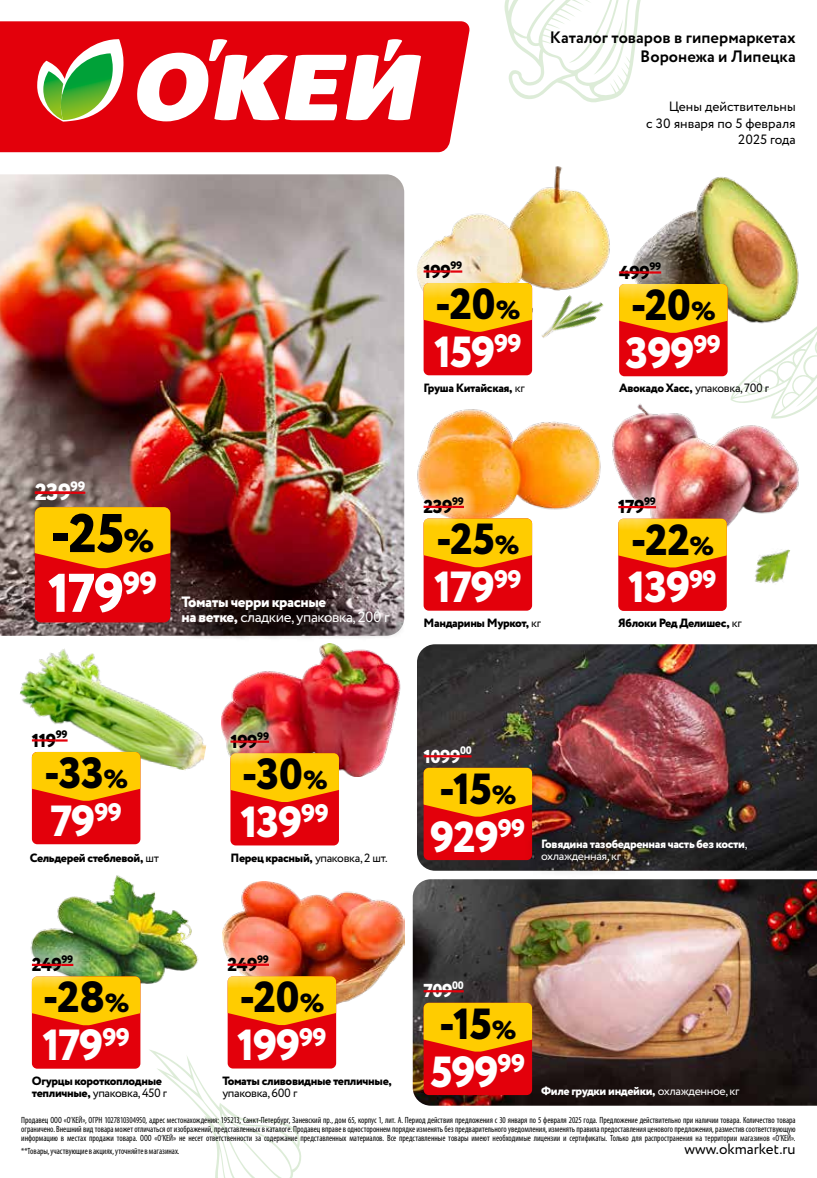
<style>
.page{position:relative;width:817px;height:1178px;background:#fff}
.page>*{position:absolute;margin:0;border:0;box-sizing:border-box;transform-origin:0 0}
.t1{font:800 54.3px "Circe";color:#fff}
.t2{font:800 54.3px "Circe";color:#000}
.t3{font:800 43.5px "Circe";letter-spacing:-.03em;color:#fff}
.t4{font:800 43.5px "Circe";letter-spacing:-.01em;color:#000}
.t5{font:800 23.4px "Circe";color:#fff}
.t6{font:800 18.75px "Circe";letter-spacing:-.03em;color:#000}
.t7{font:800 18.75px "Circe";letter-spacing:-.03em;color:#fff}
.t8{font:700 16.5px/19.8px "Circe";color:#000;text-align:right}
.t9{font:800 15px/15px "Circe";letter-spacing:-.03em;color:#fff}
.t10{font:15px "Circe";color:#000}
.t11{font:13.5px/16.2px "Circe";color:#000;text-align:right}
.t12{font:800 12px/12px "Circe";letter-spacing:-.03em;color:#000}
.t13{font:800 12px/12px "Circe";letter-spacing:-.03em;color:#fff}
.t14{font:12px "Circe";letter-spacing:-.03em;color:#000}
.t15{font:condensed 9px/9px "Myriad Pro";color:#000;text-align:justify;scale:.95 1}
.s1{font-size:26.1px}
.s2{font-weight:400}
.s3{font-size:32.7px}
.s4{font-weight:800}
</style>
<div class="page">
<img style="left:541px;top:318px;width:56px;height:20px">
<img style="left:755px;top:561px;width:32px;height:23px">
<svg style="left:504px;top:0;width:137px;height:103px"></svg>
<svg style="left:149px;top:1049px;width:154px;height:129px"></svg>
<img style="left:417px;top:644px;width:399px;height:227px">
<img style="left:412px;top:879px;width:404px;height:227px">
<img style="left:442px;top:166px;width:168px;height:152px">
<div style="left:423px;top:768px;width:109px;height:92px;background:#e3000b;border-radius:5px"></div>
<svg style="left:423px;top:768px;width:109px;height:49px;background:#fab101"></svg>
<hr style="left:423px;top:755px;width:37px;height:2px;background:#e3000b">
<svg style="left:460px;top:755px;width:11px;height:2px"></svg>
<img style="left:524px;top:822px;width:238px;height:50px">
<div style="left:423px;top:1003px;width:109px;height:92px;background:#e3000b;border-radius:5px"></div>
<svg style="left:423px;top:1003px;width:109px;height:49px;background:#fab101"></svg>
<hr style="left:423px;top:990px;width:29px;height:2px;background:#e3000b">
<svg style="left:452px;top:990px;width:11px;height:2px"></svg>
<img style="left:417px;top:409px;width:184px;height:120px">
<img style="left:612px;top:419px;width:187px;height:142px">
<img style="left:20px;top:648px;width:186px;height:125px">
<img style="left:31px;top:875px;width:167px;height:123px">
<img style="left:222px;top:881px;width:182px;height:124px">
<img style="left:0;top:174px;width:404px;height:462px">
<img style="left:222px;top:644px;width:179px;height:132px">
<div style="left:230px;top:753px;width:109px;height:92px;background:#e3000b;border-radius:5px"></div>
<svg style="left:230px;top:753px;width:109px;height:49px;background:#fbb002"></svg>
<img style="left:221px;top:714px;width:65px;height:51px">
<hr style="left:230px;top:740px;width:27px;height:3px;background:#e3000b">
<svg style="left:257px;top:740px;width:12px;height:3px"></svg>
<img style="left:647px;top:177px;width:152px;height:94px">
<svg style="left:597px;top:241px;width:85px;height:59px"></svg>
<svg style="left:619px;top:271px;width:197px;height:148px"></svg>
<div style="left:423px;top:283px;width:109px;height:92px;background:#e3000b;border-radius:5px"></div>
<svg style="left:423px;top:283px;width:109px;height:49px;background:#faae02"></svg>
<svg style="left:402px;top:240px;width:81px;height:59px"></svg>
<hr style="left:423px;top:270px;width:27px;height:3px;background:#e3000b">
<svg style="left:450px;top:270px;width:12px;height:3px"></svg>
<div style="left:423px;top:518px;width:109px;height:93px;background:#e3000b;border-radius:5px"></div>
<svg style="left:423px;top:518px;width:109px;height:49px;background:#fbb202"></svg>
<svg style="left:417px;top:484px;width:59px;height:42px"></svg>
<hr style="left:423px;top:506px;width:29px;height:2px;background:#e3000b">
<svg style="left:452px;top:506px;width:12px;height:2px"></svg>
<div style="left:618px;top:519px;width:108px;height:92px;background:#e3000b;border-radius:5px"></div>
<svg style="left:618px;top:519px;width:108px;height:49px;background:#faae01"></svg>
<svg style="left:612px;top:480px;width:61px;height:51px"></svg>
<hr style="left:618px;top:506px;width:26px;height:2px;background:#e3000b">
<svg style="left:644px;top:506px;width:12px;height:2px"></svg>
<div style="left:35px;top:507px;width:135px;height:115px;background:#e3000b;border-radius:7px"></div>
<svg style="left:35px;top:507px;width:135px;height:61px;background:#fbb401"></svg>
<hr style="left:35px;top:491px;width:35px;height:3px;background:#e3000b">
<svg style="left:70px;top:492px;width:15px;height:2px"></svg>
<svg style="left:183px;top:597px;width:222px;height:42px;background:#4f4344"></svg>
<div style="left:227px;top:976px;width:109px;height:92px;background:#e3000b;border-radius:5px"></div>
<svg style="left:227px;top:976px;width:109px;height:49px;background:#fbb002"></svg>
<svg style="left:222px;top:937px;width:64px;height:51px;background:#faab72"></svg>
<hr style="left:227px;top:963px;width:30px;height:3px;background:#e3000b">
<svg style="left:257px;top:964px;width:12px;height:2px"></svg>
<div style="left:32px;top:976px;width:108px;height:93px;background:#e3000b;border-radius:5px"></div>
<svg style="left:32px;top:976px;width:108px;height:49px;background:#fab101"></svg>
<svg style="left:30px;top:937px;width:61px;height:51px;background:#a7b56b"></svg>
<hr style="left:32px;top:964px;width:29px;height:2px;background:#e3000b">
<svg style="left:61px;top:964px;width:12px;height:2px"></svg>
<div style="left:32px;top:752px;width:108px;height:92px;background:#e3000b;border-radius:5px"></div>
<svg style="left:32px;top:752px;width:108px;height:49px;background:#fbb301"></svg>
<hr style="left:32px;top:739px;width:24px;height:2px;background:#e3000b">
<svg style="left:56px;top:739px;width:12px;height:2px"></svg>
<div style="left:0;top:21px;width:469px;height:131px;background:#e3000b"></div>
<svg style="left:136px;top:39px;width:285px;height:82px"></svg>
<svg style="left:37px;top:38px;width:87px;height:84px"></svg>
<h3 class="t8" style="left:550px;top:28px;width:247px">Каталог товаров в гипермаркетах<br>Воронежа и Липецка</h3>
<h3 class="t11" style="left:646px;top:99px;width:151px">Цены действительны<br>с 30 января по 5 февраля<br>2025 года</h3>
<h3 class="t6" style="left:423px;top:259px;width:40px">199<sup>99</sup></h3>
<h2 class="t4" style="left:435px;top:275px;width:87px">-20<span class="s1">%</span></h2>
<h2 class="t3" style="left:434px;top:322px;width:89px">159<sup>99</sup></h2>
<h3 class="t12" style="left:423px;top:382px;width:103px">Груша Китайская, <span class="s2">кг</span></h3>
<h3 class="t5" style="left:35px;top:477px;width:52px">239<sup>99</sup></h3>
<h1 class="t2" style="left:51px;top:497px;width:105px">-25<span class="s3">%</span></h1>
<h1 class="t1" style="left:48px;top:556px;width:111px">179<sup>99</sup></h1>
<h3 class="t9" style="left:182px;top:595px;width:209px">Томаты черри красные<br>на ветке, <span class="s2">сладкие, упаковка, 200 г</span></h3>
<h3 class="t6" style="left:423px;top:494px;width:42px">239<sup>99</sup></h3>
<h2 class="t4" style="left:436px;top:510px;width:85px">-25<span class="s1">%</span></h2>
<h2 class="t3" style="left:434px;top:558px;width:89px">179<sup>99</sup></h2>
<h3 class="t12" style="left:423px;top:618px;width:119px">Мандарины Муркот, <span class="s2">кг</span></h3>
<h3 class="t6" style="left:619px;top:260px;width:44px">499<sup>99</sup></h3>
<h2 class="t4" style="left:630px;top:276px;width:87px">-20<span class="s1">%</span></h2>
<h2 class="t3" style="left:625px;top:323px;width:97px">399<sup>99</sup></h2>
<h3 class="t14" style="left:619px;top:380px;width:152px"><span class="s4">Авокадо Хасс,</span> упаковка, 700 г</h3>
<h3 class="t6" style="left:618px;top:494px;width:39px">179<sup>99</sup></h3>
<h2 class="t4" style="left:630px;top:510px;width:85px">-22<span class="s1">%</span></h2>
<h2 class="t3" style="left:628px;top:558px;width:90px">139<sup>99</sup></h2>
<h3 class="t12" style="left:618px;top:618px;width:125px">Яблоки Ред Делишес, <span class="s2">кг</span></h3>
<h3 class="t6" style="left:32px;top:727px;width:37px">119<sup>99</sup></h3>
<h2 class="t4" style="left:44px;top:743px;width:86px">-33<span class="s1">%</span></h2>
<h2 class="t3" style="left:50px;top:791px;width:73px">79<sup>99</sup></h2>
<h3 class="t12" style="left:30px;top:852px;width:130px">Сельдерей стеблевой, <span class="s2">шт</span></h3>
<h3 class="t6" style="left:230px;top:729px;width:40px">199<sup>99</sup></h3>
<h2 class="t4" style="left:242px;top:745px;width:87px">-30<span class="s1">%</span></h2>
<h2 class="t3" style="left:240px;top:792px;width:90px">139<sup>99</sup></h2>
<h3 class="t12" style="left:230px;top:852px;width:159px">Перец красный, <span class="s2">упаковка, 2 шт.</span></h3>
<h3 class="t7" style="left:423px;top:743px;width:49px">1099<sup>00</sup></h3>
<h2 class="t4" style="left:439px;top:759px;width:79px">-15<span class="s1">%</span></h2>
<h2 class="t3" style="left:430px;top:807px;width:97px">929<sup>99</sup></h2>
<h3 class="t13" style="left:541px;top:838px;width:208px">Говядина тазобедренная часть без кости<span class="s2">, охлажденная, кг</span></h3>
<h3 class="t6" style="left:32px;top:952px;width:43px">249<sup>99</sup></h3>
<h2 class="t4" style="left:43px;top:968px;width:88px">-28<span class="s1">%</span></h2>
<h2 class="t3" style="left:42px;top:1016px;width:89px">179<sup>99</sup></h2>
<h3 class="t12" style="left:32px;top:1076px;width:137px">Огурцы короткоплодные тепличные, <span class="s2">упаковка, 450 г</span></h3>
<h3 class="t6" style="left:227px;top:952px;width:43px">249<sup>99</sup></h3>
<h2 class="t4" style="left:239px;top:968px;width:87px">-20<span class="s1">%</span></h2>
<h2 class="t3" style="left:237px;top:1015px;width:91px">199<sup>99</sup></h2>
<h3 class="t12" style="left:222px;top:1075px;width:171px">Томаты сливовидные тепличные,</h3>
<h3 class="t14" style="left:222px;top:1085px;width:76px">упаковка, 600 г</h3>
<h3 class="t7" style="left:423px;top:978px;width:42px">709<sup>00</sup></h3>
<h2 class="t4" style="left:439px;top:994px;width:79px">-15<span class="s1">%</span></h2>
<h2 class="t3" style="left:430px;top:1042px;width:96px">599<sup>99</sup></h2>
<h3 class="t13" style="left:541px;top:1085px;width:200px">Филе грудки индейки, <span class="s2">охлажденное, кг</span></h3>
<p class="t15" style="left:21px;top:1116px;width:816px">Продавец ООО «О’КЕЙ», ОГРН 1027810304950, адрес местонахождения: 195213, Санкт-Петербург, Заневский пр., дом 65, корпус 1, лит. А. Период действия предложения с 30 января по 5 февраля 2025 года. Предложение действительно при наличии товара. Количество товара ограничено. Внешний вид товара может отличаться от изображений, представленных в каталоге. Продавец вправе в одностороннем порядке изменять без предварительного уведомления, изменять правила предоставления ценового предложения, разместив соответствующую информацию в местах продажи товара. ООО «О’КЕЙ» не несет ответственности за содержание представленных материалов. Все представленные товары имеют необходимые лицензии и сертификаты. Только для распространения на территории магазинов «О’КЕЙ».</p>
<p class="t15" style="left:21px;top:1147px;width:168px">**Товары, участвующие в акциях, уточняйте в магазинах.</p>
<h3 class="t10" style="left:684px;top:1139px;width:113px">www.okmarket.ru</h3>
</div>
